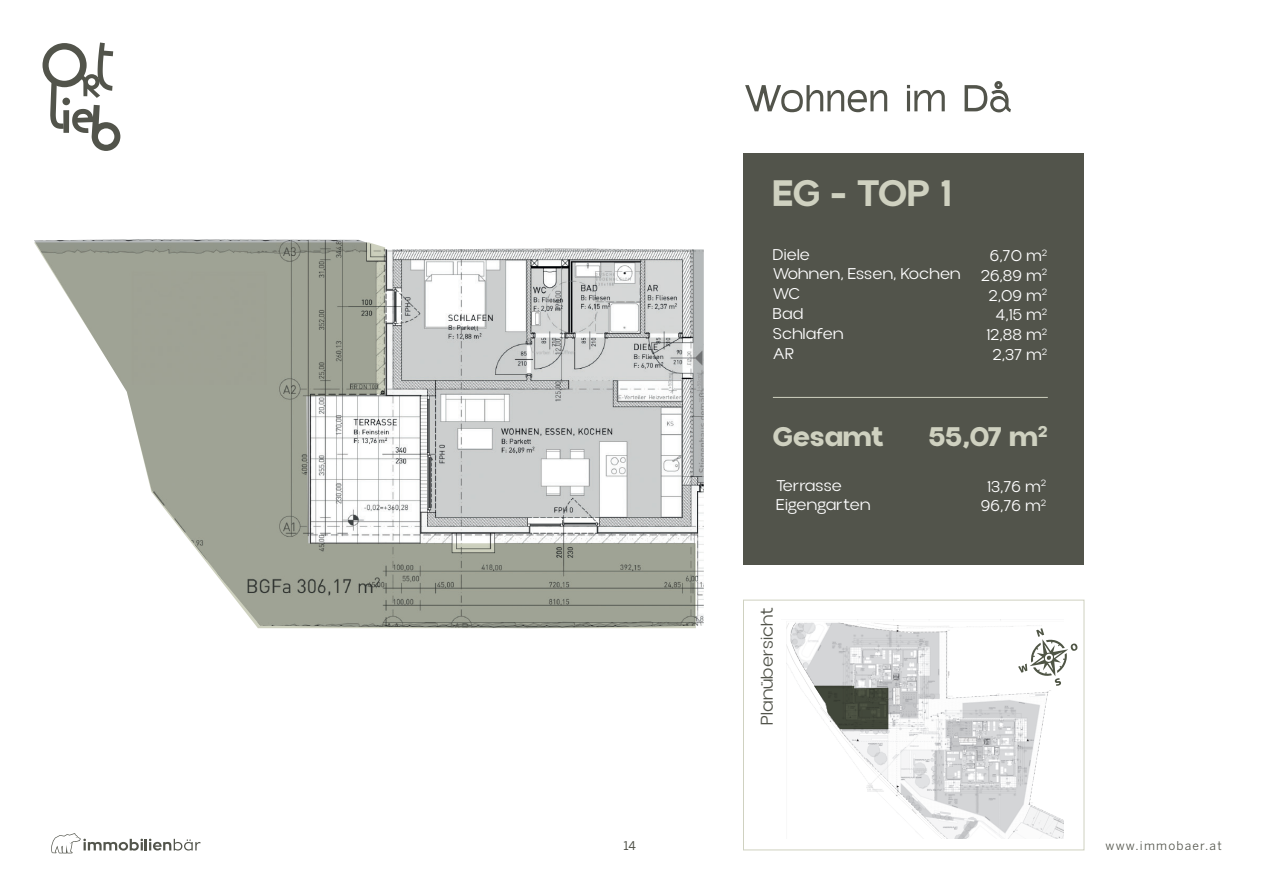
<style>
.page{position:relative;width:1263px;height:893px;background:#fff}
.page>*{position:absolute;margin:0;border:0;box-sizing:border-box;transform-origin:0 0}
.t1{font:600 39px "Aloevera Display";color:#cfd1c0}
.t2{font:700 28.5px "Aloevera Display";letter-spacing:.01em;color:#cfd1c0}
.t3{font:300 18px "Aloevera Display";letter-spacing:.01em;color:#52544b}
.t4{font:300 16.5px/19.8px "Aloevera Display";letter-spacing:.01em;color:#fff}
.t5{font:12px "Benton Sans";letter-spacing:.1em;color:#52544b}
.t6{font:12px "Benton Sans";color:#52544b}
</style>
<div class="page">
<svg style="left:51px;top:833px;width:149px;height:20px"></svg>
<div style="left:743px;top:600px;width:341px;height:250px;border:1px solid #cfd1c0"></div>
<div style="left:744px;top:154px;width:340px;height:411px;background:#52544b"></div>
<svg style="left:43px;top:43px;width:77px;height:108px"></svg>
<hr style="left:773px;top:397px;width:275px;height:1px;background:#cfd1c0">
<svg style="left:745px;top:85px;width:142px;height:27px"></svg>
<svg style="left:907px;top:85px;width:38px;height:26px"></svg>
<svg style="left:964px;top:81px;width:47px;height:31px"></svg>
<img style="left:786px;top:622px;width:277px;height:217px">
<svg style="left:1018px;top:628px;width:59px;height:58px"></svg>
<svg style="left:34px;top:242px;width:662px;height:386px"></svg>
<svg style="left:814px;top:686px;width:74px;height:43px"></svg>
<h1 class="t1" style="left:773px;top:171px;width:179px">EG - TOP 1</h1>
<p class="t4" style="left:773px;top:245px;width:189px">Diele<br>Wohnen, Essen, Kochen<br>WC<br>Bad<br>Schlafen<br>AR</p>
<p class="t4" style="left:981px;top:246px;width:68px;text-align:right">6,70 m<sup>2<br></sup>26,89 m<sup>2<br></sup>2,09 m<sup>2<br></sup>4,15 m<sup>2<br></sup>12,88 m<sup>2<br></sup>2,37 m<sup>2</sup></p>
<h2 class="t2" style="left:773px;top:420px;width:113px">Gesamt</h2>
<h2 class="t2" style="left:929px;top:420px;width:120px">55,07 m<sup>2</sup></h2>
<p class="t4" style="left:776px;top:475px;width:96px">Terrasse<br>Eigengarten</p>
<p class="t3" style="left:757px;top:725px;width:120px;rotate:-90deg">Planübersicht</p>
<p class="t4" style="left:981px;top:476px;width:67px;text-align:center">13,76 m<sup>2<br></sup>96,76 m<sup>2</sup></p>
<p class="t6" style="left:623px;top:839px;width:14px">14</p>
<p class="t5" style="left:1106px;top:839px;width:118px">www.immobaer.at</p>
</div>
